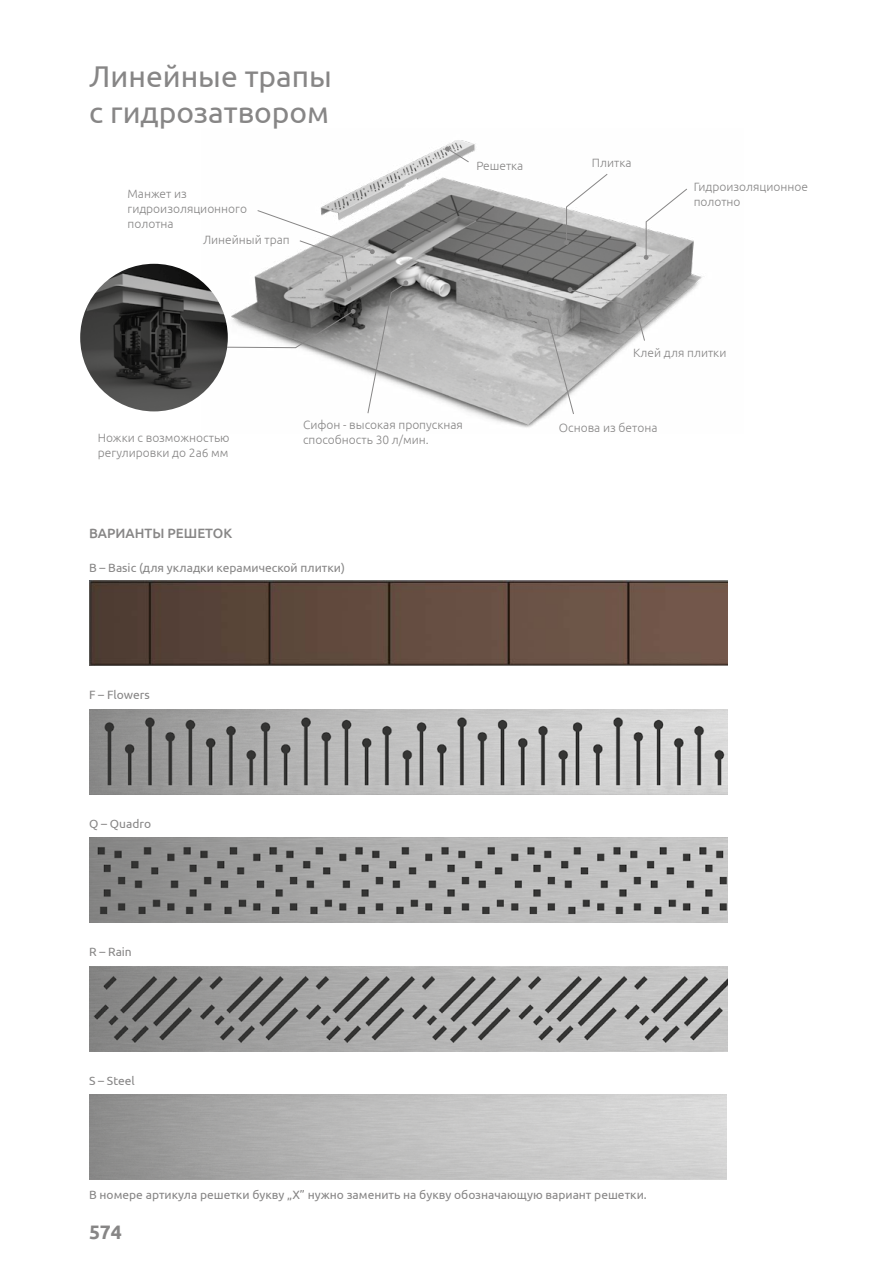
<style>
.page{position:relative;width:893px;height:1263px;background:#fff}
.page>*{position:absolute;margin:0;border:0;box-sizing:border-box;transform-origin:0 0}
.t1{font:30px/36px "Ubuntu";color:#878686}
.t2{font:700 19.5px "Ubuntu";color:#878686}
.t3{font:500 13.5px "Ubuntu";color:#878686}
.t4{font:300 12px/15px "Ubuntu";color:#878686}
.t5{font:12px "Ubuntu";color:#878686}
</style>
<div class="page">
<img style="left:89px;top:581px;width:638px;height:85px">
<img style="left:89px;top:709px;width:638px;height:85px">
<img style="left:89px;top:838px;width:638px;height:85px">
<img style="left:89px;top:966px;width:638px;height:85px">
<img style="left:202px;top:140px;width:500px;height:288px">
<svg style="left:643px;top:188px;width:45px;height:72px"></svg>
<svg style="left:564px;top:173px;width:44px;height:72px"></svg>
<svg style="left:445px;top:146px;width:25px;height:17px"></svg>
<svg style="left:527px;top:287px;width:119px;height:128px"></svg>
<svg style="left:226px;top:209px;width:182px;height:205px"></svg>
<img style="left:80px;top:264px;width:148px;height:147px;border-radius:74px">
<h1 class="t1" style="left:89px;top:57px;width:244px">Линейные трапы с гидрозатвором</h1>
<p class="t4" style="left:128px;top:185px;width:121px">Манжет из гидроизоляционного полотна</p>
<p class="t4" style="left:203px;top:232px;width:88px">Линейный трап</p>
<p class="t4" style="left:476px;top:158px;width:49px">Решетка</p>
<p class="t4" style="left:592px;top:155px;width:41px">Плитка</p>
<p class="t4" style="left:694px;top:179px;width:116px">Гидроизоляционное полотно</p>
<p class="t4" style="left:303px;top:417px;width:161px">Сифон - высокая пропускная</p>
<p class="t4" style="left:98px;top:429px;width:133px">Ножки с возможностью</p>
<p class="t4" style="left:303px;top:432px;width:127px">способность 30 л/мин.</p>
<p class="t4" style="left:98px;top:444px;width:132px">регулировки до 2a6 мм</p>
<p class="t3" style="left:89px;top:524px;width:145px">ВАРИАНТЫ РЕШЕТОК</p>
<p class="t5" style="left:89px;top:560px;width:257px">B – Basic (для укладки керамической плитки)</p>
<p class="t4" style="left:633px;top:344px;width:95px">Клей для плитки</p>
<p class="t4" style="left:559px;top:420px;width:100px">Основа из бетона</p>
<p class="t5" style="left:89px;top:688px;width:62px">F – Flowers</p>
<p class="t5" style="left:89px;top:816px;width:64px">Q – Quadro</p>
<p class="t5" style="left:89px;top:945px;width:44px">R – Rain</p>
<p class="t5" style="left:89px;top:1073px;width:47px">S – Steel</p>
<p class="t5" style="left:89px;top:1187px;width:559px">В номере артикула решетки букву „Х” нужно заменить на букву обозначающую вариант решетки.</p>
<h2 class="t2" style="left:89px;top:1220px;width:34px">574</h2>
</div>
